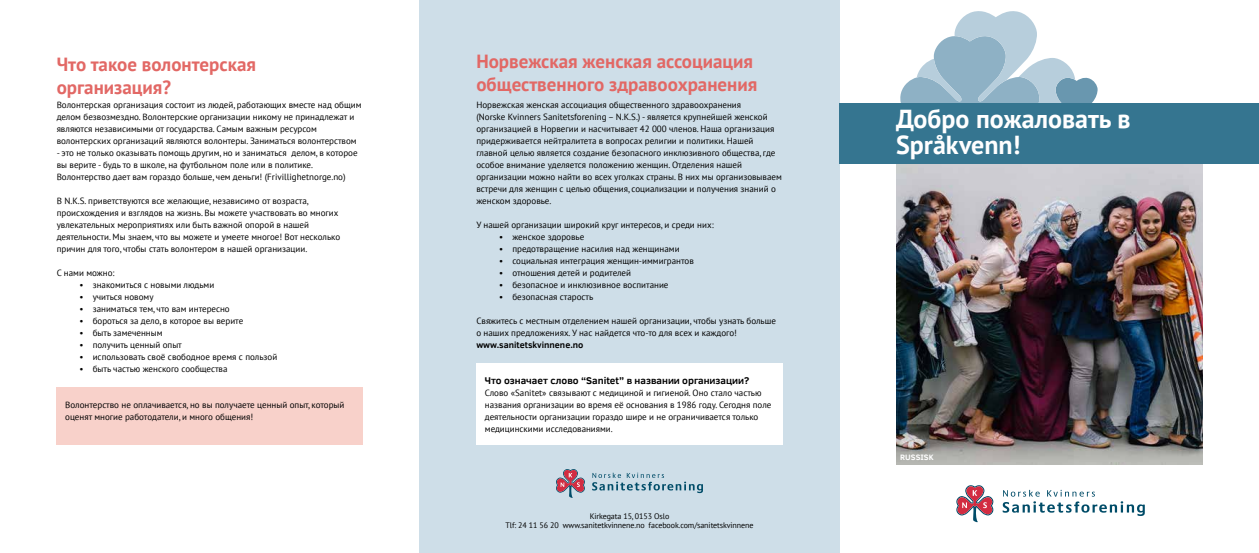
<style>
.page{position:relative;width:1259px;height:553px;background:#fff}
.page>*{position:absolute;margin:0;border:0;box-sizing:border-box;transform-origin:0 0}
.t1{font:700 26px/26px "PT Sans";color:#fff}
.t2{font:700 19px/22.8px "PT Sans";color:#e26865}
.t3{font:700 10px "Clear Sans";color:#000}
.t4{font:9px/12px "PT Sans";color:#000}
.t5{font:700 9px "Clear Sans";color:#000}
.t6{font:8px/9.6px "PT Sans";letter-spacing:-.01em;color:#000;text-align:center}
.t7{font:700 8px "Clear Sans";color:#fff}
</style>
<div class="page">
<div style="left:419px;top:0;width:420px;height:553px;background:#cedee8"></div>
<svg style="left:1002px;top:490px;width:142px;height:26px"></svg>
<svg style="left:956px;top:485px;width:38px;height:37px"></svg>
<svg style="left:592px;top:472px;width:111px;height:21px"></svg>
<svg style="left:556px;top:469px;width:29px;height:29px"></svg>
<img style="left:896px;top:164px;width:306px;height:301px">
<svg style="left:900px;top:11px;width:197px;height:92px"></svg>
<div style="left:476px;top:363px;width:306px;height:81px;background:#fff"></div>
<div style="left:57px;top:387px;width:306px;height:57px;background:#f8d1ca"></div>
<div style="left:839px;top:103px;width:420px;height:61px;background:#357590"></div>
<h2 class="t2" style="left:57px;top:52px;width:201px">Что такое волонтерская организация?</h2>
<p class="t4" style="left:57px;top:99px;width:306px">Волонтерская организация состоит из людей, работающих вместе над общим делом безвозмездно. Волонтерские организации никому не принадлежат и являются независимыми от государства. Самым важным ресурсом волонтерских организаций являются волонтеры. Заниматься волонтерством</p>
<p class="t4" style="left:57px;top:147px;width:302px">- это не только оказывать помощь другим, но и заниматься делом, в которое вы верите - будь то в школе, на футбольном поле или в политике.<br>Волонтерство дает вам гораздо больше, чем деньги! (Frivillighetnorge.no)</p>
<p class="t4" style="left:57px;top:195px;width:285px">В N.K.S. приветствуются все желающие, независимо от возраста, происхождения и взглядов на жизнь. Вы можете участвовать во многих увлекательных мероприятиях или быть важной опорой в нашей деятельности. Мы знаем, что вы можете и умеете многое! Вот несколько причин для того, чтобы стать волонтером в нашей организации.</p>
<p class="t4" style="left:57px;top:267px;width:59px">С нами можно:</p>
<p class="t4" style="left:79px;top:279px;width:136px">• знакомиться с новыми людьми</p>
<p class="t4" style="left:79px;top:291px;width:76px">• учиться новому</p>
<p class="t4" style="left:79px;top:303px;width:152px">• заниматься тем, что вам интересно</p>
<p class="t4" style="left:79px;top:315px;width:165px">• бороться за дело, в которое вы верите</p>
<p class="t4" style="left:79px;top:327px;width:85px">• быть замеченным</p>
<p class="t4" style="left:79px;top:339px;width:104px">• получить ценный опыт</p>
<p class="t4" style="left:79px;top:351px;width:199px">• использовать своё свободное время с пользой</p>
<p class="t4" style="left:79px;top:363px;width:150px">• быть частью женского сообщества</p>
<p class="t4" style="left:65px;top:399px;width:281px">Волонтерство не оплачивается, но вы получаете ценный опыт, который оценят многие работодатели, и много общения!</p>
<h2 class="t2" style="left:476px;top:49px;width:282px">Норвежская женская ассоциация общественного здравоохранения</h2>
<p class="t4" style="left:476px;top:99px;width:307px">Норвежская женская ассоциация общественного здравоохранения<br>(Norske Kvinners Sanitetsforening – N.K.S.) - является крупнейшей женской организацией в Норвегии и насчитывает 42 000 членов. Наша организация придерживается нейтралитета в вопросах религии и политики. Нашей главной целью является создание безопасного инклюзивного общества, где особое внимание уделяется положению женщин. Отделения нашей организации можно найти во всех уголках страны. В них мы организовываем встречи для женщин с целью общения, социализации и получения знаний о женском здоровье.</p>
<p class="t4" style="left:476px;top:219px;width:239px">У нашей организации широкий круг интересов, и среди них:</p>
<p class="t4" style="left:499px;top:231px;width:87px">• женское здоровье</p>
<p class="t4" style="left:499px;top:243px;width:182px">• предотвращение насилия над женщинами</p>
<p class="t4" style="left:499px;top:255px;width:196px">• социальная интеграция женщин-иммигрантов</p>
<p class="t4" style="left:499px;top:267px;width:133px">• отношения детей и родителей</p>
<p class="t4" style="left:499px;top:279px;width:171px">• безопасное и инклюзивное воспитание</p>
<p class="t4" style="left:499px;top:291px;width:96px">• безопасная старость</p>
<p class="t4" style="left:476px;top:315px;width:301px">Свяжитесь с местным отделением нашей организации, чтобы узнать больше о наших предложениях. У нас найдется что-то для всех и каждого!</p>
<p class="t5" style="left:476px;top:338px;width:109px">www.sanitetskvinnene.no</p>
<p class="t3" style="left:485px;top:373px;width:266px">Что означает слово “Sanitet” в названии организации?</p>
<p class="t4" style="left:485px;top:387px;width:288px">Слово «Sanitet» связывают с медициной и гигиеной. Оно стало частью названия организации во время её основания в 1986 году. Сегодня поле деятельности организации гораздо шире и не ограничивается только медицинскими исследованиями.</p>
<p class="t6" style="left:505px;top:511px;width:250px">Kirkegata 15, 0153 Oslo<br>Tlf: 24 11 56 20 www.sanitetkvinnene.no facebook.com/sanitetskvinnene</p>
<h1 class="t1" style="left:896px;top:105px;width:236px">Добро пожаловать в<br>Språkvenn!</h1>
<p class="t7" style="left:900px;top:451px;width:35px">RUSSISK</p>
</div>
